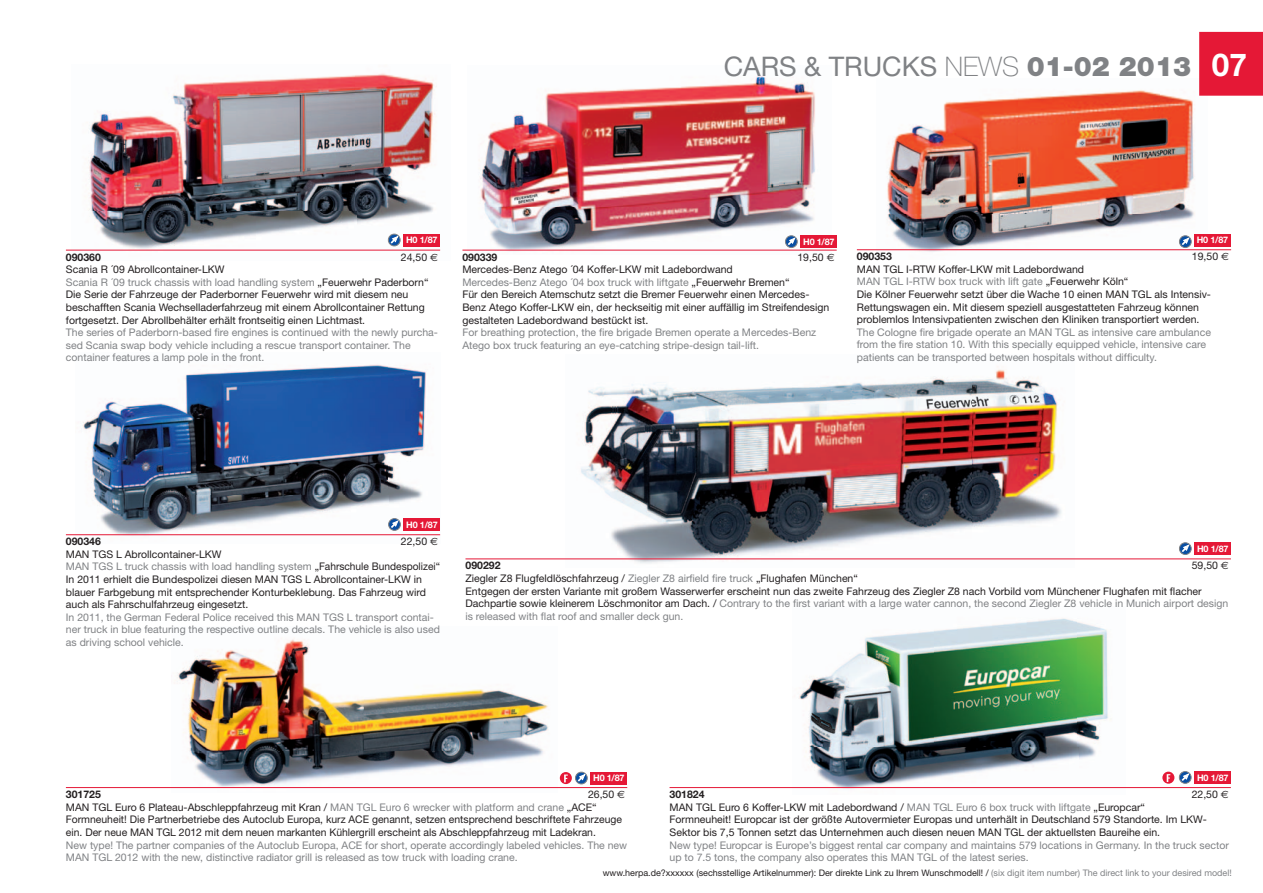
<style>
.page{position:relative;width:1263px;height:893px;background:#fff}
.page>*{position:absolute;margin:0;border:0;box-sizing:border-box;transform-origin:0 0}
.t1{font:700 31.5px "Helvetica Neue";color:#fff}
.t2{font:27px "Helvetica Neue";color:#808285}
.t3{font:10.5px/12.6px "Helvetica Neue";color:#231f20}
.t4{font:10.5px/12.6px "Helvetica Neue";color:#808285}
.t5{font:700 10.5px "Helvetica Neue";color:#231f20}
.t6{font:9px "Helvetica Neue";color:#231f20}
.t7{font:700 9px "Helvetica Neue";letter-spacing:-.02em;color:#fff}
.s1{font-weight:100}
.s2{font-weight:900}
.s3{font-family:"Euro Sans"}
.s4{color:#808285}
</style>
<div class="page">
<img style="left:71px;top:73px;width:370px;height:178px">
<img style="left:876px;top:90px;width:332px;height:162px">
<img style="left:566px;top:366px;width:509px;height:198px">
<img style="left:468px;top:76px;width:364px;height:174px">
<img style="left:75px;top:364px;width:366px;height:172px">
<img style="left:172px;top:638px;width:386px;height:151px">
<img style="left:792px;top:618px;width:333px;height:171px">
<hr style="left:462px;top:250px;width:375px;height:1px;background:#e51836">
<hr style="left:66px;top:250px;width:374px;height:1px;background:#e51836">
<hr style="left:66px;top:534px;width:374px;height:1px;background:#e51836">
<hr style="left:465px;top:559px;width:766px;height:1px;background:#e51836">
<hr style="left:857px;top:249px;width:374px;height:1px;background:#e51836">
<hr style="left:66px;top:787px;width:561px;height:1px;background:#e51836">
<hr style="left:669px;top:787px;width:562px;height:1px;background:#e51836">
<div style="left:1199px;top:32px;width:64px;height:64px;background:#e51836"></div>
<div style="left:1194px;top:234px;width:37px;height:12px;background:#e51836"></div>
<div style="left:800px;top:236px;width:37px;height:12px;background:#e51836"></div>
<div style="left:403px;top:234px;width:37px;height:12px;background:#e51836"></div>
<div style="left:403px;top:518px;width:37px;height:12px;background:#e51836"></div>
<div style="left:1194px;top:543px;width:37px;height:12px;background:#e51836"></div>
<div style="left:785px;top:236px;width:12px;height:12px;border:1px solid #808285;border-radius:50%"></div>
<svg style="left:786px;top:238px;width:9px;height:9px"></svg>
<div style="left:1179px;top:236px;width:12px;height:12px;border:1px solid #808285;border-radius:50%"></div>
<svg style="left:1180px;top:238px;width:9px;height:9px"></svg>
<div style="left:388px;top:234px;width:12px;height:12px;border:1px solid #808285;border-radius:50%"></div>
<svg style="left:389px;top:236px;width:9px;height:9px"></svg>
<div style="left:389px;top:519px;width:11px;height:11px;background:#094fa3;border-radius:50%"></div>
<div style="left:388px;top:518px;width:12px;height:12px;border:1px solid #808285;border-radius:50%"></div>
<svg style="left:389px;top:521px;width:9px;height:9px"></svg>
<div style="left:1179px;top:543px;width:12px;height:12px;border:1px solid #808285;border-radius:50%"></div>
<svg style="left:1180px;top:545px;width:9px;height:9px"></svg>
<div style="left:590px;top:772px;width:37px;height:12px;background:#e51836"></div>
<div style="left:575px;top:772px;width:12px;height:12px;border:1px solid #808285;border-radius:50%"></div>
<svg style="left:576px;top:774px;width:9px;height:9px"></svg>
<div style="left:1194px;top:771px;width:37px;height:12px;background:#e51836"></div>
<div style="left:1179px;top:771px;width:12px;height:12px;border:1px solid #808285;border-radius:50%"></div>
<svg style="left:1180px;top:774px;width:9px;height:9px"></svg>
<svg style="left:1162px;top:772px;width:12px;height:12px"></svg>
<svg style="left:1167px;top:774px;width:3px;height:8px"></svg>
<svg style="left:560px;top:772px;width:12px;height:12px"></svg>
<svg style="left:564px;top:774px;width:4px;height:8px"></svg>
<h2 class="t2" style="left:724px;top:50px;width:469px">CARS &amp; TRUCKS <span class="s1">NEWS</span> <span class="s2">01-02 2013</span></h2>
<h1 class="t1" style="left:1212px;top:45px;width:37px">07</h1>
<p class="t7" style="left:406px;top:234px;width:33px">H0 1/87</p>
<p class="t7" style="left:803px;top:236px;width:33px">H0 1/87</p>
<p class="t7" style="left:1197px;top:235px;width:33px">H0 1/87</p>
<p class="t5" style="left:66px;top:250px;width:37px">090360</p>
<p class="t3" style="left:401px;top:250px;width:39px">24,50 <span class="s3">€</span></p>
<p class="t3" style="left:66px;top:263px;width:364px">Scania R ´09 Abrollcontainer-LKW<br><span class="s4">Scania R ´09 truck chassis with load handling system</span> „Feuerwehr Paderborn“ Die Serie der Fahrzeuge der Paderborner Feuerwehr wird mit diesem neu beschafften Scania Wechselladerfahrzeug mit einem Abrollcontainer Rettung fortgesetzt. Der Abrollbehälter erhält frontseitig einen Lichtmast.</p>
<p class="t4" style="left:66px;top:326px;width:374px">The series of Paderborn-based fire engines is continued with the newly purcha&shy;sed Scania swap body vehicle including a rescue transport container. The container features a lamp pole in the front.</p>
<p class="t5" style="left:462px;top:250px;width:37px">090339</p>
<p class="t3" style="left:797px;top:250px;width:39px">19,50 <span class="s3">€</span></p>
<p class="t3" style="left:462px;top:263px;width:368px">Mercedes-Benz Atego ´04 Koffer-LKW mit Ladebordwand<br><span class="s4">Mercedes-Benz Atego ´04 box truck with liftgate</span> „Feuerwehr Bremen“<br>Für den Bereich Atemschutz setzt die Bremer Feuerwehr einen Mercedes-Benz Atego Koffer-LKW ein, der heckseitig mit einer auffällig im Streifendesign gestalteten Ladebordwand bestückt ist.</p>
<p class="t4" style="left:462px;top:326px;width:355px">For breathing protection, the fire brigade Bremen operate a Mercedes-Benz<br>Atego box truck featuring an eye-catching stripe-design tail-lift.</p>
<p class="t5" style="left:857px;top:250px;width:37px">090353</p>
<p class="t3" style="left:1192px;top:250px;width:39px">19,50 <span class="s3">€</span></p>
<p class="t3" style="left:857px;top:263px;width:356px">MAN TGL I-RTW Koffer-LKW mit Ladebordwand<br><span class="s4">MAN TGL I-RTW box truck with lift gate</span> „Feuerwehr Köln“<br>Die Kölner Feuerwehr setzt über die Wache 10 einen MAN TGL als Intensiv-Rettungswagen ein. Mit diesem speziell ausgestatteten Fahrzeug können problemlos Intensivpatienten zwischen den Kliniken transportiert werden.</p>
<p class="t4" style="left:857px;top:326px;width:356px">The Cologne fire brigade operate an MAN TGL as intensive care ambulance from the fire station 10. With this specially equipped vehicle, intensive care patients can be transported between hospitals without difficulty.</p>
<p class="t7" style="left:406px;top:519px;width:33px">H0 1/87</p>
<p class="t5" style="left:66px;top:535px;width:37px">090346</p>
<p class="t3" style="left:401px;top:535px;width:39px">22,50 <span class="s3">€</span></p>
<p class="t3" style="left:66px;top:548px;width:376px">MAN TGS L Abrollcontainer-LKW<br><span class="s4">MAN TGS L truck chassis with load handling system</span> „Fahrschule Bundespolizei“ In 2011 erhielt die Bundespolizei diesen MAN TGS L Abrollcontainer-LKW in blauer Farbgebung mit entsprechender Konturbeklebung. Das Fahrzeug wird auch als Fahrschulfahrzeug eingesetzt.</p>
<p class="t4" style="left:66px;top:611px;width:375px">In 2011, the German Federal Police received this MAN TGS L transport contai&shy;ner truck in blue featuring the respective outline decals. The vehicle is also used as driving school vehicle.</p>
<p class="t7" style="left:1197px;top:543px;width:33px">H0 1/87</p>
<p class="t5" style="left:465px;top:559px;width:37px">090292</p>
<p class="t3" style="left:1192px;top:559px;width:39px">59,50 <span class="s3">€</span></p>
<p class="t3" style="left:465px;top:572px;width:764px">Ziegler Z8 Flugfeldlöschfahrzeug / <span class="s4">Ziegler Z8 airfield fire truck</span> „Flughafen München“<br>Entgegen der ersten Variante mit großem Wasserwerfer erscheint nun das zweite Fahrzeug des Ziegler Z8 nach Vorbild vom Münchener Flughafen mit flacher Dachpartie sowie kleinerem Löschmonitor am Dach. / <span class="s4">Contrary to the first variant with a large water cannon, the second Ziegler Z8 vehicle in Munich airport design is released with flat roof and smaller deck gun.</span></p>
<p class="t7" style="left:593px;top:772px;width:33px">H0 1/87</p>
<p class="t7" style="left:1197px;top:772px;width:33px">H0 1/87</p>
<p class="t5" style="left:66px;top:788px;width:37px">301725</p>
<p class="t3" style="left:66px;top:788px;width:561px;text-indent:522px">26,50 <span class="s3">€ </span>MAN TGL Euro 6 Plateau-Abschleppfahrzeug mit Kran / <span class="s4">MAN TGL Euro 6 wrecker with platform and crane</span> „ACE“ Formneuheit! Die Partnerbetriebe des Autoclub Europa, kurz ACE genannt, setzen entsprechend beschriftete Fahrzeuge ein. Der neue MAN TGL 2012 mit dem neuen markanten Kühlergrill erscheint als Abschleppfahrzeug mit Ladekran.</p>
<p class="t4" style="left:66px;top:838px;width:563px">New type! The partner companies of the Autoclub Europa, ACE for short, operate accordingly labeled vehicles. The new<br>MAN TGL 2012 with the new, distinctive radiator grill is released as tow truck with loading crane.</p>
<p class="t5" style="left:669px;top:788px;width:37px">301824</p>
<p class="t3" style="left:1192px;top:788px;width:39px">22,50 <span class="s3">€</span></p>
<p class="t3" style="left:669px;top:800px;width:539px">MAN TGL Euro 6 Koffer-LKW mit Ladebordwand / <span class="s4">MAN TGL Euro 6 box truck with liftgate</span> „Europcar“<br>Formneuheit! Europcar ist der größte Autovermieter Europas und unterhält in Deutschland 579 Standorte. Im LKW-<br>Sektor bis 7,5 Tonnen setzt das Unternehmen auch diesen neuen MAN TGL der aktuellsten Baureihe ein.</p>
<p class="t4" style="left:669px;top:838px;width:561px">New type! Europcar is Europe’s biggest rental car company and maintains 579 locations in Germany. In the truck sector up to 7.5 tons, the company also operates this MAN TGL of the latest series.</p>
<p class="t6" style="left:603px;top:867px;width:630px">www.herpa.de?xxxxxx (sechsstellige Artikelnummer): Der direkte Link zu Ihrem Wunschmodell! / <span class="s4">(six digit item number) The direct link to your desired model!</span></p>
</div>
